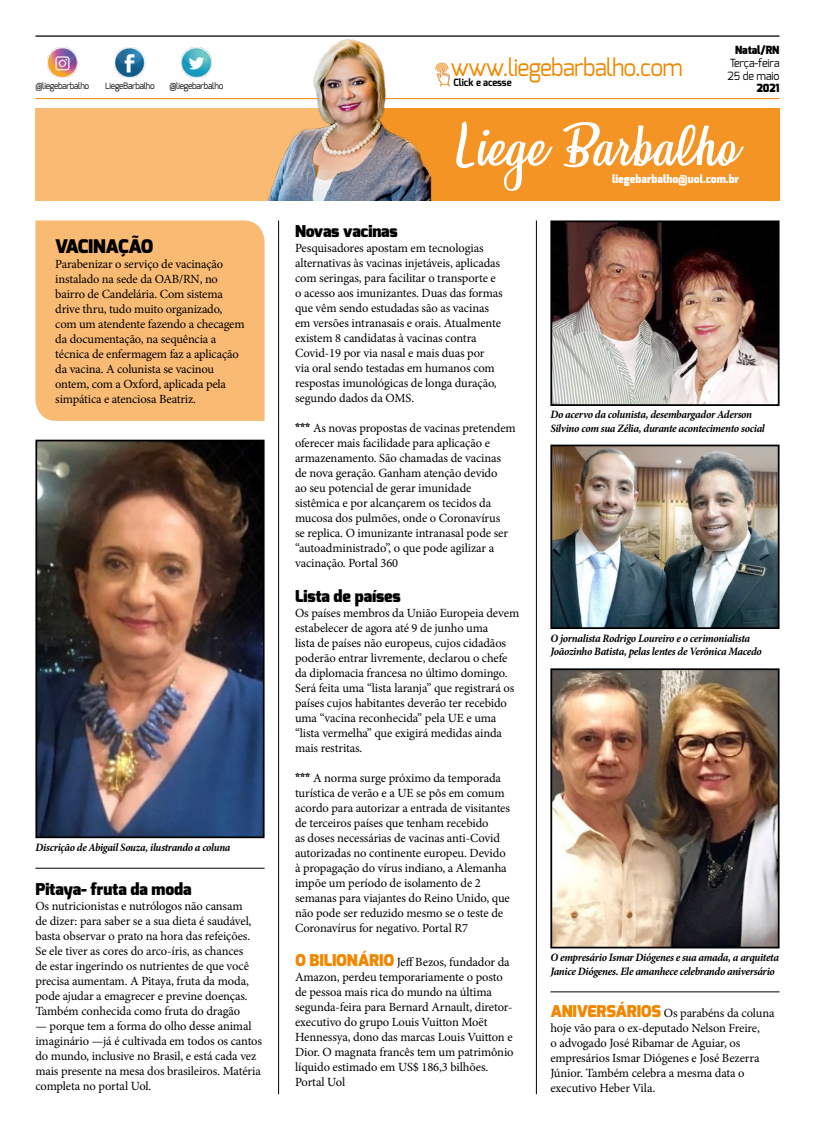
<style>
.page{position:relative;width:815px;height:1124px;background:#fff}
.page>*{position:absolute;margin:0;border:0;box-sizing:border-box;transform-origin:0 0}
.t1{font:51.25px "Honeymoon Personal Use";color:#fff}
.t2{font:23.88px "Exo";letter-spacing:-.03em;color:#f18700;scale:.95 1}
.t3{font:900 18.75px "Exo";letter-spacing:-.03em;color:#000}
.t4{font:900 16.25px "Exo";letter-spacing:-.01em;color:#000}
.t5{font:12.5px/15px "Minion Pro";letter-spacing:-.01em;color:#000}
.t6{font:italic 700 11.25px/13.5px "Minion Pro";letter-spacing:-.03em;color:#000;scale:.96 1}
.t7{font:italic 700 11.25px "Minion Pro";letter-spacing:-.03em;color:#000;scale:.95 1}
.t8{font:900 11.25px "Exo";color:#fff;scale:.95 1}
.t9{font:11.25px/12.5px "Exo";letter-spacing:-.01em;color:#000;scale:.95 1}
.t10{font:900 11.25px "Exo";letter-spacing:-.01em;color:#000;scale:.95 1}
.t11{font:700 10px "Exo";letter-spacing:-.01em;color:#000;scale:.95 1}
.t12{font:8.75px "Exo";letter-spacing:-.03em;color:#000;scale:.95 1}
.s1{font-family:"Exo";font-weight:900}
.s2{font-family:"Exo";font-weight:900;font-size:16.25px;color:#f18700}
</style>
<div class="page">
<hr style="left:35px;top:35px;width:745px;height:2px;background:#000">
<hr style="left:35px;top:98px;width:745px;height:1px;background:#f18700">
<img style="left:47px;top:47px;width:31px;height:30px">
<img style="left:114px;top:47px;width:31px;height:30px">
<img style="left:181px;top:47px;width:31px;height:30px">
<div style="left:35px;top:108px;width:745px;height:93px;background:#f9ba73"></div>
<div style="left:331px;top:108px;width:449px;height:93px;background:#f49425"></div>
<img style="left:242px;top:35px;width:235px;height:166px">
<hr style="left:278px;top:220px;width:1px;height:873px;background:#000">
<hr style="left:536px;top:220px;width:1px;height:873px;background:#000">
<hr style="left:550px;top:991px;width:230px;height:1px;background:#000">
<img style="left:553px;top:223px;width:224px;height:180px">
<div style="left:550px;top:220px;width:230px;height:186px;border:2px solid #000"></div>
<img style="left:553px;top:671px;width:224px;height:274px">
<div style="left:550px;top:668px;width:230px;height:280px;border:2px solid #000"></div>
<img style="left:553px;top:447px;width:224px;height:179px">
<div style="left:550px;top:444px;width:230px;height:185px;border:2px solid #000"></div>
<div style="left:35px;top:220px;width:230px;height:201px;background:#f9ba73"></div>
<hr style="left:35px;top:867px;width:230px;height:1px;background:#000">
<img style="left:38px;top:442px;width:224px;height:393px">
<div style="left:35px;top:439px;width:230px;height:399px;border:2px solid #000"></div>
<img style="left:429px;top:61px;width:27px;height:26px">
<p class="t12" style="left:35px;top:80px;width:58px">@liegebarbalho</p>
<p class="t12" style="left:105px;top:80px;width:54px">LiegeBarbalho</p>
<p class="t12" style="left:169px;top:80px;width:58px">@liegebarbalho</p>
<h3 class="t3" style="left:55px;top:234px;width:100px">VACINAÇÃO</h3>
<p class="t5" style="left:55px;top:256px;width:191px">Parabenizar o serviço de vacinação instalado na sede da OAB/RN, no bairro de Candelária. Com sistema drive thru, tudo muito organizado, com um atendente fazendo a checagem da documentação, na sequência a técnica de enfermagem faz a aplicação da vacina. A colunista se vacinou ontem, com a Oxford, aplicada pela simpática e atenciosa Beatriz.</p>
<p class="t7" style="left:35px;top:839px;width:207px">Discrição de Abigail Souza, ilustrando a coluna</p>
<h3 class="t4" style="left:35px;top:878px;width:158px">Pitaya- fruta da moda</h3>
<p class="t5" style="left:35px;top:898px;width:218px">Os nutricionistas e nutrólogos não cansam de dizer: para saber se a sua dieta é saudável, basta observar o prato na hora das refeições.<br>Se ele tiver as cores do arco-íris, as chances de estar ingerindo os nutrientes de que você precisa aumentam. A Pitaya, fruta da moda, pode ajudar a emagrecer e previne doenças.<br>Também conhecida como fruta do dragão</p>
<p class="t5" style="left:35px;top:1018px;width:228px">— porque tem a forma do olho desse animal imaginário —já é cultivada em todos os cantos do mundo, inclusive no Brasil, e está cada vez mais presente na mesa dos brasileiros. Matéria completa no portal Uol.</p>
<p class="t10" style="left:735px;top:43px;width:48px">Natal/RN</p>
<p class="t9" style="left:727px;top:57px;width:56px">Terça-feira<br>25 de maio</p>
<p class="t10" style="left:757px;top:81px;width:26px">2021</p>
<h2 class="t2" style="left:451px;top:52px;width:246px">www.liegebarbalho.com</h2>
<p class="t11" style="left:454px;top:76px;width:63px">Click e acesse</p>
<h1 class="t1" style="left:458px;top:117px;width:281px">Liege Barbalho</h1>
<p class="t8" style="left:612px;top:171px;width:135px">liegebarbalho@uol.com.br</p>
<h3 class="t4" style="left:295px;top:220px;width:104px">Novas vacinas</h3>
<p class="t5" style="left:295px;top:240px;width:209px">Pesquisadores apostam em tecnologias alternativas às vacinas injetáveis, aplicadas com seringas, para facilitar o transporte e o acesso aos imunizantes. Duas das formas que vêm sendo estudadas são as vacinas em versões intranasais e orais. Atualmente existem 8 candidatas à vacinas contra Covid-19 por via nasal e mais duas por<br>via oral sendo testadas em humanos com respostas imunológicas de longa duração, segundo dados da OMS.</p>
<p class="t5" style="left:295px;top:420px;width:222px"><span class="s1">***</span> As novas propostas de vacinas pretendem oferecer mais facilidade para aplicação e armazenamento. São chamadas de vacinas de nova geração. Ganham atenção devido<br>ao seu potencial de gerar imunidade sistêmica e por alcançarem os tecidos da mucosa dos pulmões, onde o Coronavírus<br>se replica. O imunizante intranasal pode ser “autoadministrado”, o que pode agilizar a vacinação. Portal 360</p>
<h3 class="t4" style="left:295px;top:585px;width:107px">Lista de países</h3>
<p class="t5" style="left:295px;top:605px;width:226px">Os países membros da União Europeia devem estabelecer de agora até 9 de junho uma<br>lista de países não europeus, cujos cidadãos poderão entrar livremente, declarou o chefe da diplomacia francesa no último domingo.<br>Será feita uma “lista laranja” que registrará os países cujos habitantes deverão ter recebido uma “vacina reconhecida” pela UE e uma “lista vermelha” que exigirá medidas ainda mais restritas.</p>
<p class="t5" style="left:295px;top:770px;width:216px"><span class="s1">***</span> A norma surge próximo da temporada turística de verão e a UE se pôs em comum acordo para autorizar a entrada de visitantes de terceiros países que tenham recebido<br>as doses necessárias de vacinas anti-Covid autorizadas no continente europeu. Devido à propagação do vírus indiano, a Alemanha impõe um período de isolamento de 2 semanas para viajantes do Reino Unido, que não pode ser reduzido mesmo se o teste de Coronavírus for negativo. Portal R7</p>
<p class="t5" style="left:295px;top:954px;width:220px"><span class="s2">O BILIONÁRIO</span> Jeff Bezos, fundador da Amazon, perdeu temporariamente o posto de pessoa mais rica do mundo na última segunda-feira para Bernard Arnault, diretor&shy;executivo do grupo Louis Vuitton Moët Hennessya, dono das marcas Louis Vuitton e Dior. O magnata francês tem um patrimônio líquido estimado em US$ 186,3 bilhões.<br>Portal Uol</p>
<p class="t6" style="left:550px;top:407px;width:225px">Do acervo da colunista, desembargador Aderson<br>Silvino com sua Zélia, durante acontecimento social</p>
<p class="t6" style="left:550px;top:631px;width:222px">O jornalista Rodrigo Loureiro e o cerimonialista<br>Joãozinho Batista, pelas lentes de Verônica Macedo</p>
<p class="t6" style="left:550px;top:950px;width:240px">O empresário Ismar Diógenes e sua amada, a arquiteta<br>Janice Diógenes. Ele amanhece celebrando aniversário</p>
<p class="t5" style="left:550px;top:1005px;width:226px"><span class="s2">ANIVERSÁRIOS</span> Os parabéns da coluna hoje vão para o ex-deputado Nelson Freire,<br>o advogado José Ribamar de Aguiar, os empresários Ismar Diógenes e José Bezerra Júnior. Também celebra a mesma data o executivo Heber Vila.</p>
</div>
